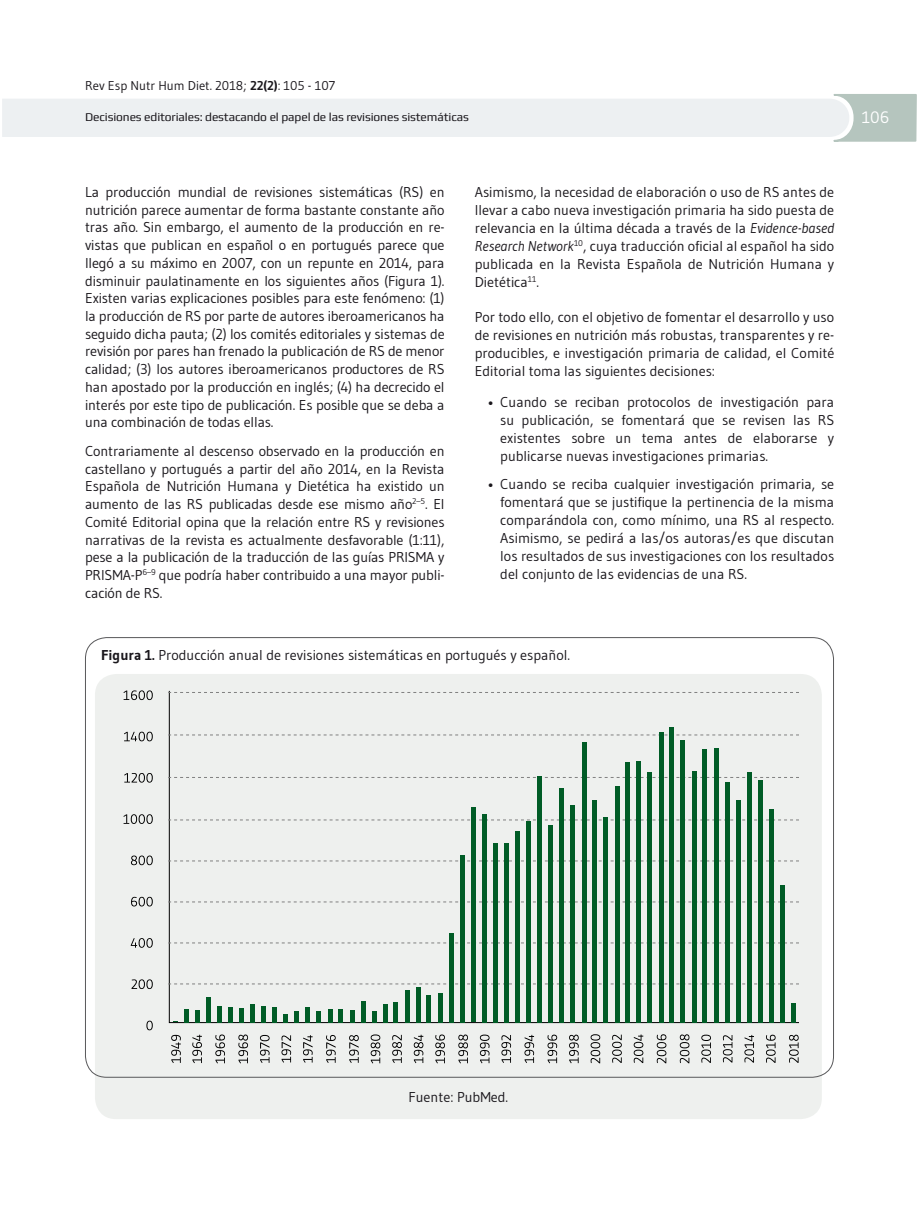
<style>
.page{position:relative;width:919px;height:1217px;background:#fff}
.page>*{position:absolute;margin:0;border:0;box-sizing:border-box;transform-origin:0 0}
.t1{font:16.5px "Gudea";color:#fff}
.t2{font:14.25px/17.7px "Gudea";color:#1a171c;text-align:justify}
.t3{font:12.75px "Gudea";color:#1a171c}
.t4{font:12px "Play";letter-spacing:-.01em;color:#1a171c}
.s1{font-weight:700}
.s2{font-style:italic}
</style>
<div class="page">
<svg style="left:2px;top:94px;width:915px;height:48px"></svg>
<div style="left:95px;top:673px;width:726px;height:445px;background:#eef0ee;border-radius:21px"></div>
<svg style="left:131px;top:979px;width:22px;height:9px"></svg>
<svg style="left:131px;top:938px;width:22px;height:9px"></svg>
<svg style="left:131px;top:896px;width:22px;height:10px"></svg>
<svg style="left:131px;top:855px;width:22px;height:10px"></svg>
<svg style="left:123px;top:814px;width:30px;height:9px"></svg>
<svg style="left:124px;top:773px;width:29px;height:9px"></svg>
<svg style="left:124px;top:731px;width:29px;height:10px"></svg>
<svg style="left:123px;top:690px;width:30px;height:10px"></svg>
<svg style="left:146px;top:1020px;width:7px;height:10px"></svg>
<svg style="left:168px;top:690px;width:631px;height:333px"></svg>
<svg style="left:168px;top:692px;width:631px;height:1px"></svg>
<svg style="left:168px;top:734px;width:631px;height:1px"></svg>
<svg style="left:168px;top:776px;width:631px;height:1px"></svg>
<svg style="left:168px;top:819px;width:631px;height:1px"></svg>
<svg style="left:168px;top:860px;width:631px;height:1px"></svg>
<svg style="left:168px;top:901px;width:631px;height:1px"></svg>
<svg style="left:168px;top:942px;width:631px;height:1px"></svg>
<svg style="left:168px;top:983px;width:631px;height:1px"></svg>
<svg style="left:171px;top:1034px;width:10px;height:28px"></svg>
<svg style="left:192px;top:1034px;width:10px;height:28px"></svg>
<svg style="left:215px;top:1034px;width:10px;height:29px"></svg>
<svg style="left:238px;top:1034px;width:10px;height:29px"></svg>
<svg style="left:260px;top:1034px;width:9px;height:28px"></svg>
<svg style="left:281px;top:1035px;width:10px;height:27px"></svg>
<svg style="left:303px;top:1035px;width:10px;height:27px"></svg>
<svg style="left:326px;top:1035px;width:10px;height:27px"></svg>
<svg style="left:349px;top:1035px;width:10px;height:27px"></svg>
<svg style="left:370px;top:1034px;width:10px;height:29px"></svg>
<svg style="left:392px;top:1034px;width:10px;height:28px"></svg>
<svg style="left:413px;top:1034px;width:10px;height:28px"></svg>
<svg style="left:435px;top:1034px;width:10px;height:29px"></svg>
<svg style="left:458px;top:1034px;width:10px;height:29px"></svg>
<svg style="left:480px;top:1034px;width:9px;height:29px"></svg>
<svg style="left:501px;top:1035px;width:10px;height:27px"></svg>
<svg style="left:524px;top:1034px;width:10px;height:28px"></svg>
<svg style="left:547px;top:1034px;width:10px;height:29px"></svg>
<svg style="left:569px;top:1034px;width:9px;height:29px"></svg>
<svg style="left:590px;top:1034px;width:10px;height:29px"></svg>
<svg style="left:612px;top:1034px;width:9px;height:28px"></svg>
<svg style="left:633px;top:1034px;width:10px;height:28px"></svg>
<svg style="left:656px;top:1034px;width:10px;height:28px"></svg>
<svg style="left:679px;top:1034px;width:10px;height:28px"></svg>
<svg style="left:701px;top:1034px;width:10px;height:28px"></svg>
<svg style="left:722px;top:1035px;width:10px;height:27px"></svg>
<svg style="left:744px;top:1034px;width:10px;height:28px"></svg>
<svg style="left:766px;top:1034px;width:9px;height:28px"></svg>
<svg style="left:789px;top:1034px;width:9px;height:28px"></svg>
<div style="left:184px;top:1008px;width:5px;height:14px;background:#005c26"></div>
<div style="left:195px;top:1009px;width:5px;height:13px;background:#005c26"></div>
<div style="left:206px;top:997px;width:5px;height:25px;background:#005c26"></div>
<div style="left:217px;top:1006px;width:5px;height:16px;background:#005c26"></div>
<hr style="left:228px;top:1006px;width:4px;height:16px;background:#005c26">
<div style="left:239px;top:1008px;width:5px;height:14px;background:#005c26"></div>
<div style="left:250px;top:1003px;width:5px;height:19px;background:#005c26"></div>
<div style="left:261px;top:1005px;width:5px;height:17px;background:#005c26"></div>
<div style="left:272px;top:1006px;width:5px;height:16px;background:#005c26"></div>
<div style="left:283px;top:1014px;width:5px;height:8px;background:#005c26"></div>
<div style="left:294px;top:1011px;width:5px;height:11px;background:#005c26"></div>
<div style="left:305px;top:1006px;width:5px;height:16px;background:#005c26"></div>
<div style="left:316px;top:1010px;width:5px;height:12px;background:#005c26"></div>
<div style="left:327px;top:1009px;width:5px;height:13px;background:#005c26"></div>
<div style="left:338px;top:1008px;width:5px;height:14px;background:#005c26"></div>
<div style="left:349px;top:1009px;width:5px;height:13px;background:#005c26"></div>
<div style="left:361px;top:1000px;width:5px;height:22px;background:#005c26"></div>
<div style="left:371px;top:1010px;width:5px;height:12px;background:#005c26"></div>
<div style="left:382px;top:1003px;width:5px;height:19px;background:#005c26"></div>
<div style="left:393px;top:1001px;width:5px;height:21px;background:#005c26"></div>
<div style="left:404px;top:990px;width:5px;height:32px;background:#005c26"></div>
<div style="left:416px;top:986px;width:5px;height:36px;background:#005c26"></div>
<div style="left:426px;top:994px;width:5px;height:28px;background:#005c26"></div>
<hr style="left:438px;top:993px;width:4px;height:29px;background:#005c26">
<div style="left:448px;top:933px;width:5px;height:89px;background:#005c26"></div>
<hr style="left:460px;top:854px;width:4px;height:168px;background:#005c26">
<div style="left:471px;top:807px;width:5px;height:215px;background:#005c26"></div>
<div style="left:481px;top:813px;width:5px;height:209px;background:#005c26"></div>
<div style="left:493px;top:843px;width:5px;height:179px;background:#005c26"></div>
<div style="left:504px;top:843px;width:5px;height:179px;background:#005c26"></div>
<div style="left:515px;top:831px;width:5px;height:191px;background:#005c26"></div>
<div style="left:526px;top:821px;width:5px;height:201px;background:#005c26"></div>
<hr style="left:537px;top:775px;width:4px;height:247px;background:#005c26">
<div style="left:548px;top:825px;width:5px;height:197px;background:#005c26"></div>
<hr style="left:559px;top:787px;width:4px;height:235px;background:#005c26">
<div style="left:570px;top:805px;width:5px;height:217px;background:#005c26"></div>
<div style="left:581px;top:742px;width:5px;height:280px;background:#005c26"></div>
<div style="left:592px;top:800px;width:5px;height:222px;background:#005c26"></div>
<div style="left:603px;top:816px;width:5px;height:206px;background:#005c26"></div>
<div style="left:614px;top:786px;width:5px;height:236px;background:#005c26"></div>
<div style="left:625px;top:761px;width:5px;height:261px;background:#005c26"></div>
<div style="left:636px;top:761px;width:5px;height:261px;background:#005c26"></div>
<div style="left:647px;top:771px;width:5px;height:251px;background:#005c26"></div>
<div style="left:658px;top:731px;width:5px;height:291px;background:#005c26"></div>
<hr style="left:669px;top:727px;width:4px;height:295px;background:#005c26">
<div style="left:680px;top:740px;width:5px;height:282px;background:#005c26"></div>
<div style="left:691px;top:771px;width:5px;height:251px;background:#005c26"></div>
<div style="left:702px;top:748px;width:5px;height:274px;background:#005c26"></div>
<div style="left:713px;top:748px;width:5px;height:274px;background:#005c26"></div>
<div style="left:724px;top:782px;width:5px;height:240px;background:#005c26"></div>
<div style="left:735px;top:800px;width:5px;height:222px;background:#005c26"></div>
<div style="left:746px;top:772px;width:5px;height:250px;background:#005c26"></div>
<div style="left:757px;top:779px;width:5px;height:243px;background:#005c26"></div>
<div style="left:768px;top:808px;width:5px;height:214px;background:#005c26"></div>
<hr style="left:780px;top:885px;width:4px;height:137px;background:#005c26">
<hr style="left:791px;top:1003px;width:4px;height:19px;background:#005c26">
<p class="t3" style="left:85px;top:78px;width:252px">Rev Esp Nutr Hum Diet. 2018; <span class="s1">22(2)</span>: 105 - 107</p>
<p class="t4" style="left:85px;top:110px;width:385px">Decisiones editoriales: destacando el papel de las revisiones sistemáticas</p>
<p class="t1" style="left:861px;top:107px;width:29px">106</p>
<p class="t2" style="left:85px;top:183px;width:361px">La producción mundial de revisiones sistemáticas (RS) en nutrición parece aumentar de forma bastante constante año tras año. Sin embargo, el aumento de la producción en re&shy;vistas que publican en español o en portugués parece que llegó a su máximo en 2007, con un repunte en 2014, para disminuir paulatinamente en los siguientes años (Figura 1).<br>Existen varias explicaciones posibles para este fenómeno: (1) la producción de RS por parte de autores iberoamericanos ha seguido dicha pauta; (2) los comités editoriales y sistemas de revisión por pares han frenado la publicación de RS de menor calidad; (3) los autores iberoamericanos productores de RS han apostado por la producción en inglés; (4) ha decrecido el interés por este tipo de publicación. Es posible que se deba a una combinación de todas ellas.</p>
<p class="t2" style="left:85px;top:441px;width:361px">Contrariamente al descenso observado en la producción en castellano y portugués a partir del año 2014, en la Revista Española de Nutrición Humana y Dietética ha existido un aumento de las RS publicadas desde ese mismo año<sup>2–5</sup>. El Comité Editorial opina que la relación entre RS y revisiones narrativas de la revista es actualmente desfavorable (1:11), pese a la publicación de la traducción de las guías PRISMA y PRISMA-P<sup>6–9</sup> que podría haber contribuido a una mayor publi&shy;cación de RS.</p>
<p class="t2" style="left:474px;top:182px;width:361px">Asimismo, la necesidad de elaboración o uso de RS antes de llevar a cabo nueva investigación primaria ha sido puesta de relevancia en la última década a través de la <span class="s2">Evidence-based Research Network</span><sup>10</sup>, cuya traducción oficial al español ha sido publicada en la Revista Española de Nutrición Humana y Dietética<sup>11</sup>.</p>
<p class="t2" style="left:474px;top:307px;width:361px">Por todo ello, con el objetivo de fomentar el desarrollo y uso de revisiones en nutrición más robustas, transparentes y re&shy;producibles, e investigación primaria de calidad, el Comité Editorial toma las siguientes decisiones:</p>
<p class="t2" style="left:500px;top:392px;width:335px;text-indent:-13px">• Cuando se reciban protocolos de investigación para su publicación, se fomentará que se revisen las RS existentes sobre un tema antes de elaborarse y publicarse nuevas investigaciones primarias.</p>
<p class="t2" style="left:500px;top:475px;width:335px;text-indent:-13px">• Cuando se reciba cualquier investigación primaria, se fomentará que se justifique la pertinencia de la misma comparándola con, como mínimo, una RS al respecto.<br>Asimismo, se pedirá a las/os autoras/es que discutan los resultados de sus investigaciones con los resultados del conjunto de las evidencias de una RS.</p>
<p class="t2" style="left:101px;top:646px;width:470px"><span class="s1">Figura 1.</span> Producción anual de revisiones sistemáticas en portugués y español.</p>
<p class="t2" style="left:408px;top:1087px;width:101px">Fuente: PubMed.</p>
</div>
